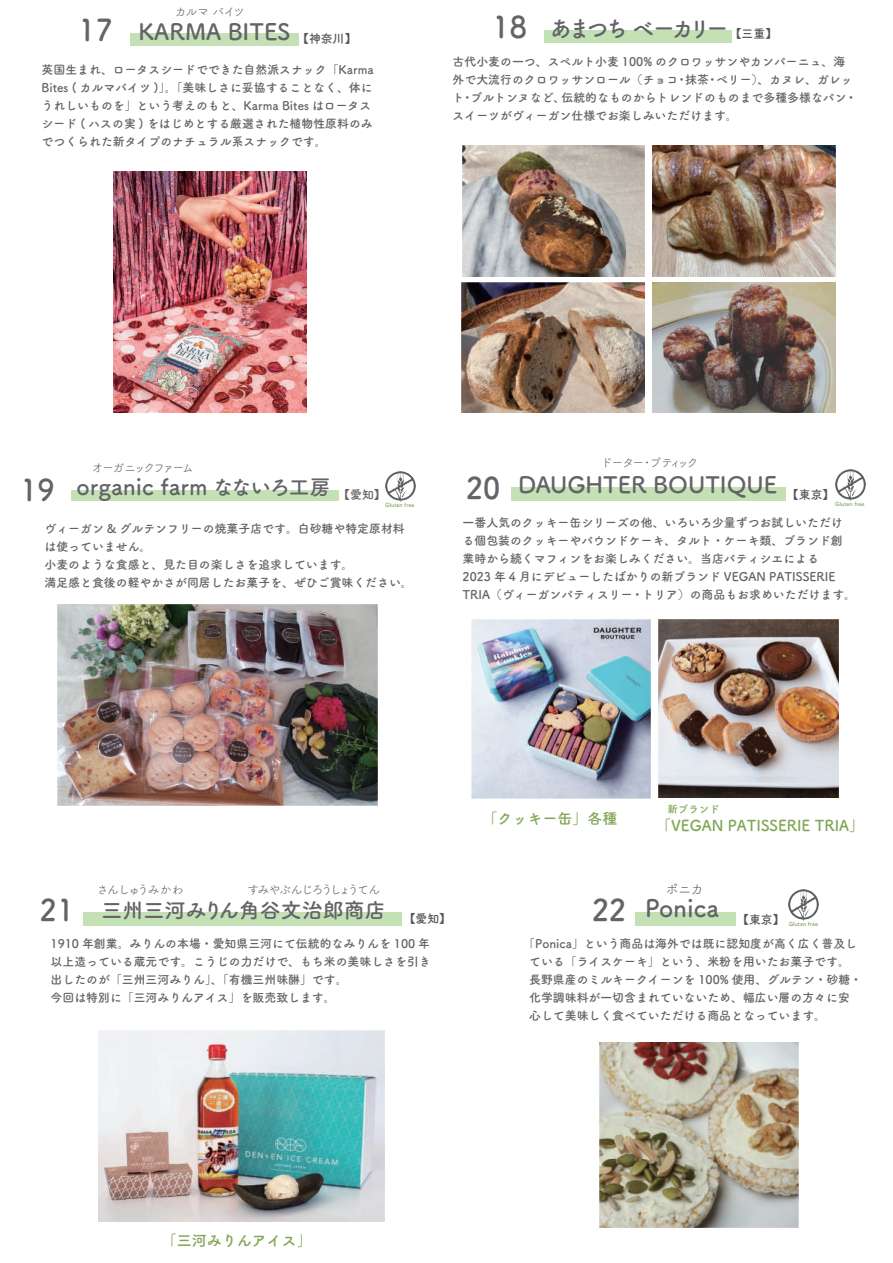
<style>
.page{position:relative;width:893px;height:1263px;background:#fff}
.page>*{position:absolute;margin:0;border:0;box-sizing:border-box;transform-origin:0 0}
.t1{font:700 30px "Tsuku A Rd Gothic";color:#646367;scale:.95 1}
.t2{font:700 24px "Tsuku A Rd Gothic";color:#646367}
.t3{font:700 22.5px "Tsuku A Rd Gothic";color:#646367}
.t4{font:700 22.5px "Tsuku A Rd Gothic";letter-spacing:-.18em;color:#646367}
.t5{font:700 21px "Tsuku A Rd Gothic";color:#646367}
.t6{font:700 15px "Tsuku A Rd Gothic";color:#82a656}
.t7{font:13.5px "Tsuku A Rd Gothic";color:#646367}
.t8{font:700 12px/18px "Tsuku A Rd Gothic";color:#646367}
.t9{font:700 12px "Tsuku A Rd Gothic";color:#57585a}
.t10{font:12px "Tsuku A Rd Gothic";letter-spacing:-.13em;color:#646367}
.t11{font:12px "Tsuku A Rd Gothic";letter-spacing:-.19em;color:#646367}
.t12{font:12px "Tsuku A Rd Gothic";letter-spacing:-.16em;color:#646367}
.t13{font:12px "Tsuku A Rd Gothic";letter-spacing:-.085em;color:#646367}
.t14{font:700 10.5px "Tsuku A Rd Gothic";color:#82a656}
.t15{font:700 5.55px "Tsuku A Rd Gothic";color:#82a656}
.s1{font-size:30px}
.s2{font-size:21px}
</style>
<div class="page">
<div style="left:130px;top:33px;width:168px;height:12px;background:#c3e1b5"></div>
<div style="left:544px;top:30px;width:188px;height:12px;background:#c3e1b5"></div>
<div style="left:72px;top:490px;width:267px;height:11px;background:#c3e1b5"></div>
<div style="left:511px;top:488px;width:275px;height:13px;background:#c3e1b5"></div>
<div style="left:84px;top:912px;width:318px;height:14px;background:#c3e1b5"></div>
<div style="left:636px;top:912px;width:100px;height:14px;background:#c3e1b5"></div>
<img style="left:114px;top:171px;width:193px;height:242px">
<img style="left:58px;top:604px;width:320px;height:202px">
<img style="left:599px;top:1043px;width:199px;height:184px">
<img style="left:472px;top:619px;width:179px;height:179px">
<img style="left:99px;top:1030px;width:285px;height:191px">
<img style="left:659px;top:619px;width:179px;height:178px">
<img style="left:463px;top:146px;width:181px;height:130px">
<img style="left:652px;top:146px;width:183px;height:130px">
<img style="left:462px;top:282px;width:183px;height:130px">
<img style="left:652px;top:282px;width:183px;height:130px">
<img style="left:385px;top:471px;width:30px;height:31px">
<img style="left:835px;top:470px;width:30px;height:30px">
<img style="left:789px;top:889px;width:30px;height:31px">
<p class="t10" style="left:175px;top:2px;width:72px">カルマ バイツ</p>
<h3 class="t3" style="left:79px;top:14px;width:213px"><span class="s1">17</span> KARMA BITES</h3>
<h3 class="t4" style="left:493px;top:11px;width:237px"><span class="s1">1 8</span> あまつち ベーカリー</h3>
<p class="t9" style="left:297px;top:30px;width:61px">【神奈川】</p>
<p class="t9" style="left:730px;top:24px;width:49px">【三重】</p>
<p class="t8" style="left:42px;top:59px;width:334px">英国生まれ、ロータスシードでできた自然派スナック「Karma Bites ( カルマバイツ )」。「美味しさに妥協することなく、体にうれしいものを」という考えのもと、Karma Bites はロータスシード ( ハスの実 ) をはじめとする厳選された植物性原料のみでつくられた新タイプのナチュラル系スナックです。</p>
<p class="t8" style="left:453px;top:52px;width:406px">古代小麦の一つ、スペルト小麦 100% のクロワッサンやカンパーニュ、海外で大流行のクロワッサンロール（チョコ・抹茶・ベリー）、カヌレ、ガレット・ブルトンヌなど、伝統的なものからトレンドのものまで多種多様なパン・スイーツがヴィーガン仕様でお楽しみいただけます。</p>
<p class="t11" style="left:92px;top:458px;width:103px">オーガニックファーム</p>
<p class="t12" style="left:601px;top:453px;width:100px">ドーター・ブティック</p>
<h3 class="t3" style="left:20px;top:469px;width:312px"><span class="s1">19</span> organic farm <span class="s2">なないろ工房</span></h3>
<h3 class="t3" style="left:466px;top:467px;width:313px"><span class="s1">20</span> DAUGHTER BOUTIQUE</h3>
<p class="t8" style="left:338px;top:485px;width:49px">【愛知】</p>
<p class="t8" style="left:45px;top:519px;width:370px">ヴィーガン &amp; グルテンフリーの焼菓子店です。白砂糖や特定原材料は使っていません。<br>小麦のような食感と、見た目の楽しさを追求しています。<br>満足感と食後の軽やかさが同居したお菓子を、ぜひご賞味ください。</p>
<p class="t8" style="left:463px;top:513px;width:395px">一番人気のクッキー缶シリーズの他、いろいろ少量ずつお試しいただける個包装のクッキーやパウンドケーキ、タルト・ケーキ類、ブランド創業時から続くマフィンをお楽しみください。当店パティシエによる<br>2023 年 4 月にデビューしたばかりの新ブランド VEGAN PATISSERIE TRIA（ヴィーガンパティスリー・トリア）の商品もお求めいただけます。</p>
<p class="t9" style="left:787px;top:485px;width:49px">【東京】</p>
<p class="t15" style="left:385px;top:501px;width:31px">Gluten free</p>
<p class="t15" style="left:835px;top:499px;width:31px">Gluten free</p>
<p class="t14" style="left:667px;top:801px;width:54px">新ブランド</p>
<p class="t6" style="left:482px;top:806px;width:136px">「クッキー缶」各種</p>
<p class="t6" style="left:656px;top:813px;width:209px">「VEGAN PATISSERIE TRIA」</p>
<p class="t13" style="left:97px;top:881px;width:88px">さんしゅうみかわ</p>
<p class="t10" style="left:247px;top:881px;width:135px">すみやぶんじろうしょうてん</p>
<p class="t7" style="left:665px;top:879px;width:40px">ポニカ</p>
<h1 class="t1" style="left:40px;top:886px;width:38px">21</h1>
<h1 class="t1" style="left:592px;top:886px;width:38px">22</h1>
<h3 class="t5" style="left:101px;top:894px;width:286px">三州三河みりん角谷文治郎商店</h3>
<h2 class="t2" style="left:645px;top:890px;width:75px">Ponica</h2>
<p class="t9" style="left:404px;top:909px;width:49px">【愛知】</p>
<p class="t9" style="left:737px;top:910px;width:49px">【東京】</p>
<p class="t15" style="left:789px;top:919px;width:31px">Gluten free</p>
<p class="t8" style="left:51px;top:934px;width:382px">1910 年創業。みりんの本場・愛知県三河にて伝統的なみりんを 100 年以上造っている蔵元です。こうじの力だけで、もち米の美味しさを引き出したのが「三州三河みりん」、「有機三州味醂」です。<br>今回は特別に「三河みりんアイス」を販売致します。</p>
<p class="t6" style="left:162px;top:1228px;width:152px">「三河みりんアイス」</p>
<p class="t8" style="left:529px;top:934px;width:335px;text-indent:-6px">「Ponica」という商品は海外では既に認知度が高く広く普及している「ライスケーキ」という、米粉を用いたお菓子です。長野県産のミルキークイーンを 100% 使用、グルテン・砂糖・化学調味料が一切含まれていないため、幅広い層の方々に安心して美味しく食べていただける商品となっています。</p>
</div>
